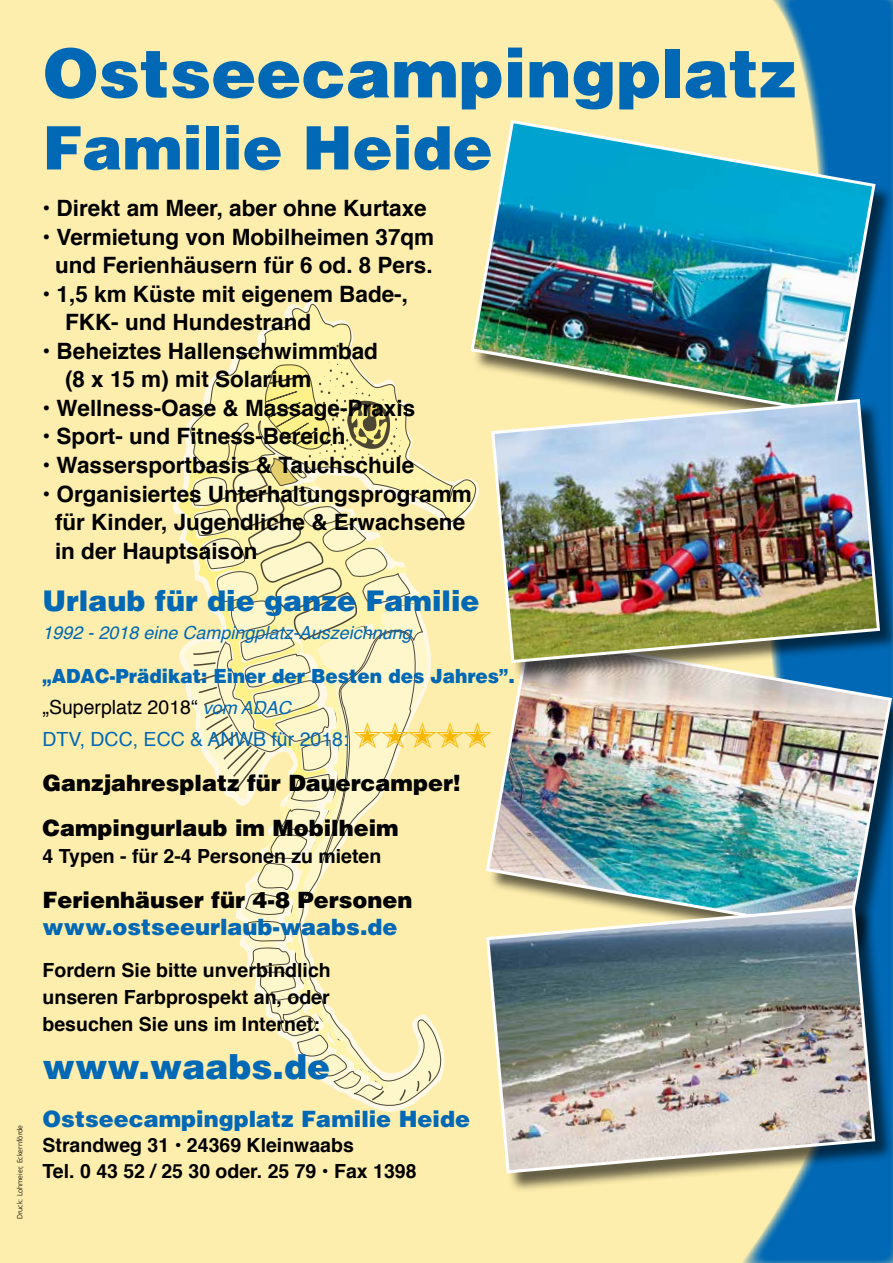
<style>
.page{position:relative;width:893px;height:1263px;background:#feeead}
.page>*{position:absolute;margin:0;border:0;box-sizing:border-box;transform-origin:0 0}
.t1{font:900 67.5px "Helvetica";color:#0068b5}
.t2{font:900 60px "Helvetica";color:#0068b5}
.t3{font:900 34.5px "Helvetica";color:#0068b5}
.t4{font:900 28.5px "Helvetica";color:#0068b5}
.t5{font:700 22.5px/28.5px "Helvetica";color:#000}
.t6{font:900 22.5px/45px "Helvetica";color:#000}
.t7{font:900 22.5px "Helvetica";color:#0068b5}
.t8{font:700 19.5px/27px "Helvetica";color:#000;text-align:justify}
.t9{font:900 19.5px/31.5px "Helvetica";color:#0068b5;scale:.95 1}
.t10{font:italic 18px "Helvetica";color:#0068b5}
.t11{font:300 7.5px "Frutiger";color:#000}
.s1{font-weight:400;color:#000}
.s2{font-weight:400;font-style:italic;font-size:18px}
.s3{font-weight:400}
</style>
<div class="page">
<svg style="left:236px;top:302px;width:118px;height:52px"></svg>
<svg style="left:174px;top:458px;width:10px;height:211px"></svg>
<svg style="left:742px;top:0;width:151px;height:1263px;fill:#0068b4"></svg>
<img style="left:491px;top:682px;width:402px;height:225px">
<div style="left:473px;top:122px;width:420px;height:312px;background:#000;opacity:.6"></div>
<img style="left:470px;top:118px;width:407px;height:279px">
<div style="left:493px;top:401px;width:400px;height:281px;background:#000;opacity:.6"></div>
<img style="left:491px;top:397px;width:391px;height:268px">
<div style="left:488px;top:907px;width:405px;height:286px;background:#000;opacity:.6"></div>
<img style="left:488px;top:903px;width:389px;height:272px">
<svg style="left:184px;top:354px;width:307px;height:748px"></svg>
<p class="t11" style="left:16px;top:1219px;width:96px;rotate:-90deg">Druck: Lohmeier, Eckernförde</p>
<h1 class="t1" style="left:43px;top:29px;width:755px">Ostseecampingplatz</h1>
<h2 class="t2" style="left:43px;top:109px;width:452px">Familie Heide</h2>
<p class="t5" style="left:43px;top:194px;width:386px">• Direkt am Meer, aber ohne Kurtaxe</p>
<p class="t5" style="left:43px;top:223px;width:393px;text-align:center">• Vermietung von Mobilheimen 37qm und Ferienhäusern für 6 od. 8 Pers.</p>
<p class="t5" style="left:65px;top:280px;width:344px;text-indent:-22px">• 1,5 km Küste mit eigenem Bade-,<br>FKK- und Hundestrand</p>
<p class="t5" style="left:65px;top:337px;width:314px;text-indent:-22px">• Beheiztes Hallenschwimmbad (8 x 15 m) mit Solarium</p>
<p class="t5" style="left:43px;top:394px;width:374px">• Wellness-Oase &amp; Massage-Praxis</p>
<p class="t5" style="left:43px;top:423px;width:304px">• Sport- und Fitness-Bereich</p>
<p class="t5" style="left:43px;top:451px;width:373px">• Wassersportbasis &amp; Tauchschule</p>
<p class="t5" style="left:55px;top:480px;width:418px;text-indent:-13px">• Organisiertes Unterhaltungsprogramm für Kinder, Jugendliche &amp; Erwachsene in der Hauptsaison</p>
<p class="t4" style="left:43px;top:582px;width:439px">Urlaub für die ganze Familie</p>
<p class="t10" style="left:43px;top:619px;width:371px">1992 - 2018 eine Campingplatz-Auszeichnung</p>
<p class="t9" style="left:43px;top:659px;width:499px">„ADAC-Prädikat: Einer der Besten des Jahres”. <span class="s1">„Superplatz 2018“</span> <span class="s2">vom ADAC<br></span><span class="s3">DTV, DCC, ECC &amp; ANWB für 2018:</span></p>
<p class="t6" style="left:43px;top:759px;width:419px">Ganzjahresplatz für Dauercamper!<br>Campingurlaub im Mobilheim</p>
<p class="t8" style="left:43px;top:842px;width:340px">4 Typen - für 2-4 Personen zu mieten</p>
<p class="t6" style="left:43px;top:876px;width:372px">Ferienhäuser für 4-8 Personen</p>
<p class="t7" style="left:43px;top:912px;width:357px">www.ostseeurlaub-waabs.de</p>
<p class="t8" style="left:43px;top:956px;width:290px">Fordern Sie bitte unverbindlich unseren Farbprospekt an, oder besuchen Sie uns im Internet:</p>
<h3 class="t3" style="left:43px;top:1044px;width:289px">www.waabs.de</h3>
<p class="t7" style="left:43px;top:1104px;width:429px">Ostseecampingplatz Familie Heide</p>
<p class="t8" style="left:43px;top:1133px;width:375px;line-height:25.5px">Strandweg 31 • 24369 Kleinwaabs<br>Tel. 0 43 52 / 25 30 oder. 25 79 • Fax 1398</p>
</div>
